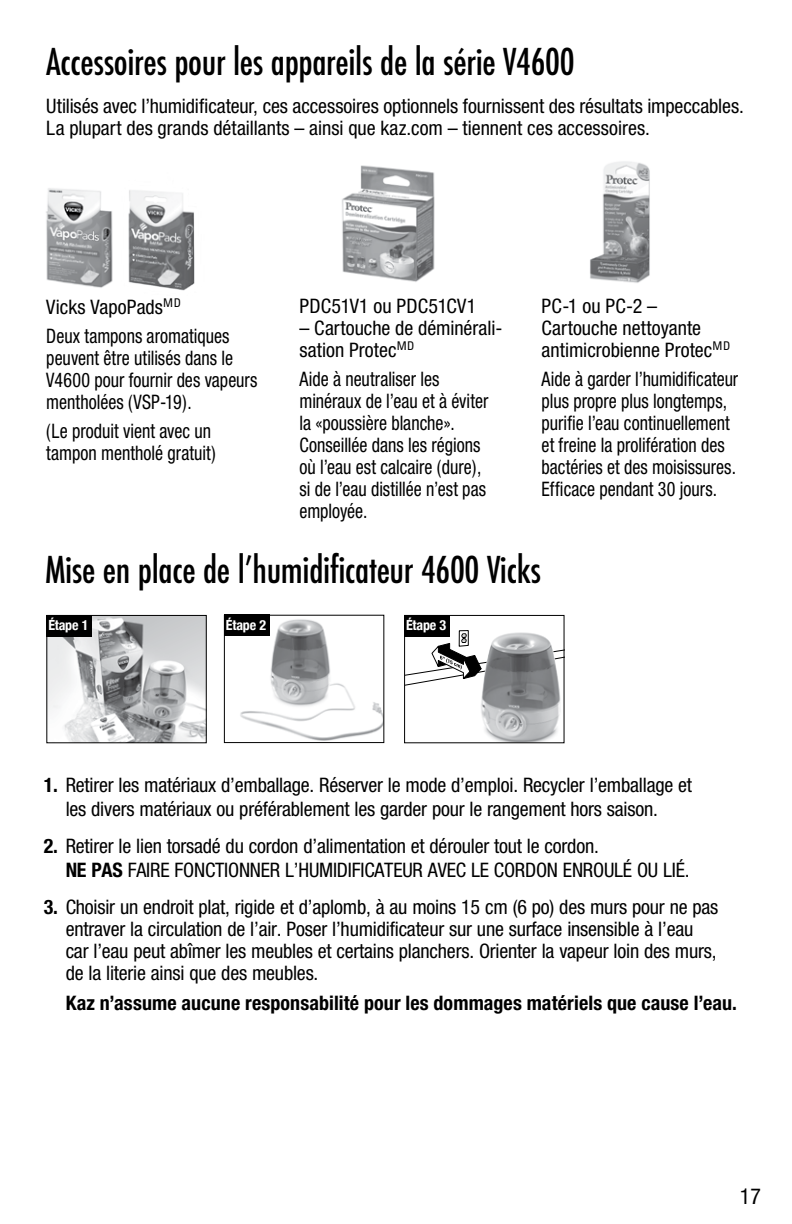
<style>
.page{position:relative;width:792px;height:1224px;background:#fff}
.page>*{position:absolute;margin:0;border:0;box-sizing:border-box;transform-origin:0 0}
.t1{font:500 condensed 36px "Futura";letter-spacing:-.01em;color:#000}
.t2{font:condensed 22px "Helvetica Neue";color:#000}
.t3{font:condensed 20px/22px "Helvetica Neue";letter-spacing:-.005em;color:#000}
.t4{font:condensed 20px/22px "Helvetica Neue";letter-spacing:-.005em;color:#000;scale:.9 1}
.t5{font:700 condensed 20px "Helvetica Neue";letter-spacing:.005em;color:#000}
.t6{font:700 condensed 14px "Helvetica Neue";letter-spacing:-.015em;color:#fff}
.s1{font-weight:700}
</style>
<div class="page">
<img style="left:590px;top:161px;width:60px;height:122px">
<img style="left:342px;top:165px;width:93px;height:117px">
<img style="left:240px;top:617px;width:142px;height:124px">
<div style="left:224px;top:615px;width:160px;height:128px;border:1px solid #000"></div>
<div style="left:224px;top:615px;width:45px;height:21px;background:#000"></div>
<svg style="left:406px;top:630px;width:157px;height:56px"></svg>
<img style="left:475px;top:632px;width:86px;height:109px">
<div style="left:404px;top:615px;width:161px;height:128px;border:1px solid #000"></div>
<div style="left:404px;top:615px;width:45px;height:21px;background:#000"></div>
<img style="left:48px;top:617px;width:157px;height:124px">
<div style="left:46px;top:615px;width:161px;height:128px;border:1px solid #000"></div>
<div style="left:46px;top:615px;width:46px;height:21px;background:#000"></div>
<img style="left:46px;top:188px;width:67px;height:100px">
<img style="left:128px;top:190px;width:67px;height:101px">
<h1 class="t1" style="left:46px;top:39px;width:530px">Accessoires pour les appareils de la série V4600</h1>
<p class="t3" style="left:46px;top:95px;width:699px">Utilisés avec l’humidificateur, ces accessoires optionnels fournissent des résultats impeccables.<br>La plupart des grands détaillants – ainsi que kaz.com – tiennent ces accessoires.</p>
<p class="t3" style="left:46px;top:292px;width:185px;line-height:29.2px">Vicks VapoPads<sup>MD<br></sup>Deux tampons aromatiques</p>
<p class="t4" style="left:46px;top:347px;width:236px">peuvent être utilisés dans le<br>V4600 pour fournir des vapeurs mentholées (VSP-19).</p>
<p class="t4" style="left:46px;top:420px;width:190px">(Le produit vient avec un tampon mentholé gratuit)</p>
<p class="t3" style="left:300px;top:295px;width:178px">PDC51V1 ou PDC51CV1</p>
<p class="t3" style="left:300px;top:317px;width:205px">– Cartouche de déminérali&shy;sation Protec<sup>MD</sup></p>
<p class="t4" style="left:300px;top:368px;width:211px">Aide à neutraliser les minéraux de l’eau et à éviter la «poussière blanche».<br>Conseillée dans les régions où l’eau est calcaire (dure), si de l’eau distillée n’est pas employée.</p>
<p class="t3" style="left:542px;top:295px;width:190px">PC-1 ou PC-2 –<br>Cartouche nettoyante antimicrobienne Protec<sup>MD</sup></p>
<p class="t4" style="left:542px;top:368px;width:220px">Aide à garder l’humidificateur plus propre plus longtemps, purifie l’eau continuellement et freine la prolifération des bactéries et des moisissures.<br>Efficace pendant 30 jours.</p>
<h1 class="t1" style="left:45px;top:546px;width:498px">Mise en place de l’humidificateur 4600 Vicks</h1>
<p class="t6" style="left:48px;top:614px;width:42px">Étape 1</p>
<p class="t6" style="left:226px;top:614px;width:42px">Étape 2</p>
<p class="t6" style="left:406px;top:614px;width:42px">Étape 3</p>
<p class="t3" style="left:66px;top:773px;width:628px;line-height:24px;text-indent:-22px"><span class="s1">1.</span> Retirer les matériaux d’emballage. Réserver le mode d’emploi. Recycler l’emballage et les divers matériaux ou préférablement les garder pour le rangement hors saison.</p>
<p class="t3" style="left:66px;top:834px;width:625px;line-height:24px;text-indent:-22px"><span class="s1">2.</span> Retirer le lien torsadé du cordon d’alimentation et dérouler tout le cordon.<br><span class="s1">NE PAS</span> FAIRE FONCTIONNER L’HUMIDIFICATEUR AVEC LE CORDON ENROULÉ OU LIÉ.</p>
<p class="t3" style="left:66px;top:896px;width:654px;text-indent:-22px"><span class="s1">3.</span> Choisir un endroit plat, rigide et d’aplomb, à au moins 15 cm (6 po) des murs pour ne pas entraver la circulation de l’air. Poser l’humidificateur sur une surface insensible à l’eau car l’eau peut abîmer les meubles et certains planchers. Orienter la vapeur loin des murs, de la literie ainsi que des meubles.</p>
<p class="t5" style="left:66px;top:991px;width:673px">Kaz n’assume aucune responsabilité pour les dommages matériels que cause l’eau.</p>
<p class="t2" style="left:740px;top:1184px;width:23px">17</p>
</div>
